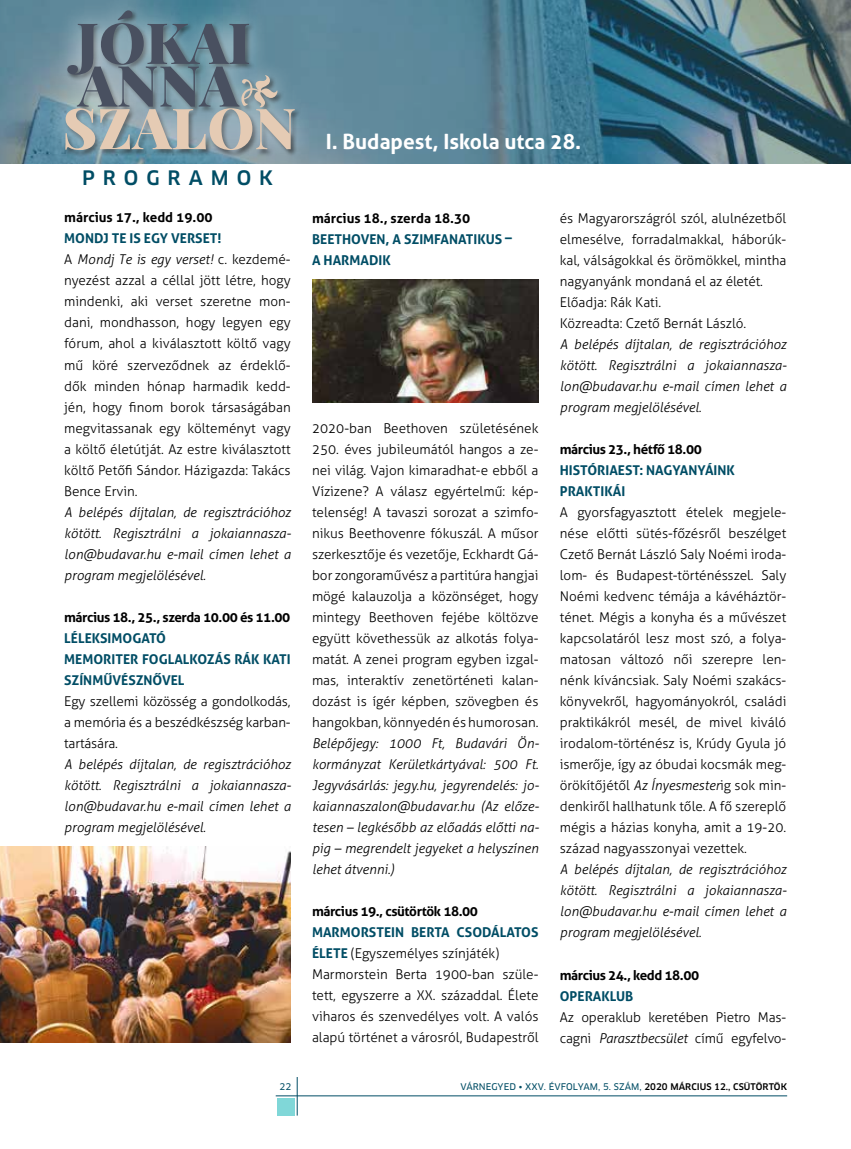
<style>
.page{position:relative;width:851px;height:1149px;background:#fff}
.page>*{position:absolute;margin:0;border:0;box-sizing:border-box;transform-origin:0 0}
.t1{font:700 21px "Aller";color:#fff}
.t2{font:500 19.5px "Clan Pro";letter-spacing:.41em;color:#004d65}
.t3{font:300 13.5px/21px "Aller";color:#000}
.t4{font:italic 300 13.5px/21px "Aller";color:#000;text-align:justify}
.t5{font:700 13.5px/21px "Aller";color:#004d65}
.t6{font:700 13.5px "Aller";letter-spacing:-.03em;color:#000}
.t7{font:700 13.5px "Aller";color:#000}
.t8{font:9px "Clan Pro News";letter-spacing:.01em;color:#004d65}
.s1{font-weight:700;color:#004d65}
.s2{font-style:italic}
.s3{font-family:"Clan Pro";font-weight:500;color:#000}
</style>
<div class="page">
<hr style="left:297px;top:1076px;width:1px;height:39px;background:#004d65">
<hr style="left:276px;top:1095px;width:511px;height:1px;background:#004d65">
<div style="left:277px;top:1098px;width:17px;height:17px;background:#80d7d8"></div>
<svg style="left:0;top:0;width:850px;height:164px;background:#4e7888"></svg>
<div style="left:42px;top:0;width:273px;height:173px;background:#fff;opacity:.75"></div>
<svg style="left:65px;top:10px;width:230px;height:140px;background:#7d9199"></svg>
<img style="left:312px;top:280px;width:226px;height:122px">
<img style="left:0;top:846px;width:291px;height:196px">
<h2 class="t2" style="left:82px;top:166px;width:192px">PROGRAMOK</h2>
<p class="t7" style="left:64px;top:209px;width:150px">március 17., kedd 19.00</p>
<p class="t3" style="left:64px;top:228px;width:228px"><span class="s1">MONDJ TE IS EGY VERSET!<br></span>A <span class="s2">Mondj Te is egy verset!</span> c. kezdemé&shy;nyezést azzal a céllal jött létre, hogy mindenki, aki verset szeretne mon&shy;dani, mondhasson, hogy legyen egy fórum, ahol a kiválasztott költő vagy mű köré szerveződnek az érdeklő&shy;dők minden hónap harmadik kedd&shy;jén, hogy finom borok társaságában megvitassanak egy költeményt vagy a költő életútját. Az estre kiválasztott költő Petőfi Sándor. Házigazda: Takács Bence Ervin.</p>
<p class="t4" style="left:64px;top:501px;width:228px">A belépés díjtalan, de regisztrációhoz kötött. Regisztrálni a jokaiannasza&shy;lon@budavar.hu e-mail címen lehet a program megjelölésével.</p>
<p class="t6" style="left:64px;top:608px;width:227px">március 18., 25., szerda 10.00 és 11.00</p>
<p class="t5" style="left:64px;top:627px;width:228px">LÉLEKSIMOGATÓ<br>MEMORITER FOGLALKOZÁS RÁK KATI<br>SZÍNMŰVÉSZNŐVEL</p>
<p class="t3" style="left:64px;top:690px;width:228px;text-align:justify">Egy szellemi közösség a gondolkodás, a memória és a beszédkészség karban&shy;tartására.</p>
<p class="t4" style="left:64px;top:753px;width:228px">A belépés díjtalan, de regisztrációhoz kötött. Regisztrálni a jokaiannasza&shy;lon@budavar.hu e-mail címen lehet a program megjelölésével.</p>
<h1 class="t1" style="left:326px;top:128px;width:257px">I. Budapest, Iskola utca 28.</h1>
<p class="t7" style="left:312px;top:209px;width:160px">március 18., szerda 18.30</p>
<p class="t5" style="left:312px;top:228px;width:201px">BEETHOVEN, A SZIMFANATIKUS –<br>A HARMADIK</p>
<p class="t3" style="left:312px;top:417px;width:228px;text-align:justify">2020-ban Beethoven születésének 250. éves jubileumától hangos a ze&shy;nei világ. Vajon kimaradhat-e ebből a Vízizene? A válasz egyértelmű: kép&shy;telenség! A tavaszi sorozat a szimfo&shy;nikus Beethovenre fókuszál. A műsor szerkesztője és vezetője, Eckhardt Gá&shy;bor zongoraművész a partitúra hangjai mögé kalauzolja a közönséget, hogy mintegy Beethoven fejébe költözve együtt követhessük az alkotás folya&shy;matát. A zenei program egyben izgal&shy;mas, interaktív zenetörténeti kalan&shy;dozást is ígér képben, szövegben és hangokban, könnyedén és humorosan.</p>
<p class="t4" style="left:312px;top:732px;width:228px">Belépőjegy: 1000 Ft, Budavári Ön&shy;kormányzat Kerületkártyával: 500 Ft.<br>Jegyvásárlás: jegy.hu, jegyrendelés: jo&shy;kaiannaszalon@budavar.hu (Az előze&shy;tesen – legkésőbb az előadás előtti na&shy;pig – megrendelt jegyeket a helyszínen lehet átvenni.)</p>
<p class="t6" style="left:312px;top:902px;width:167px">március 19., csütörtök 18.00</p>
<p class="t3" style="left:312px;top:921px;width:228px"><span class="s1">MARMORSTEIN BERTA CSODÁLATOS ÉLETE</span> (Egyszemélyes színjáték)<br>Marmorstein Berta 1900-ban szüle&shy;tett, egyszerre a XX. századdal. Élete viharos és szenvedélyes volt. A valós alapú történet a városról, Budapestről</p>
<p class="t3" style="left:559px;top:207px;width:228px">és Magyarországról szól, alulnézetből elmesélve, forradalmakkal, háborúk&shy;kal, válságokkal és örömökkel, mintha nagyanyánk mondaná el az életét.<br>Előadja: Rák Kati.<br>Közreadta: Czető Bernát László.</p>
<p class="t4" style="left:559px;top:333px;width:228px">A belépés díjtalan, de regisztrációhoz kötött. Regisztrálni a jokaiannasza&shy;lon@budavar.hu e-mail címen lehet a program megjelölésével.</p>
<p class="t6" style="left:559px;top:440px;width:143px">március 23., hétfő 18.00</p>
<p class="t5" style="left:559px;top:459px;width:176px">HISTÓRIAEST: NAGYANYÁINK<br>PRAKTIKÁI</p>
<p class="t3" style="left:559px;top:501px;width:228px;text-align:justify">A gyorsfagyasztott ételek megjele&shy;nése előtti sütés-főzésről beszélget Czető Bernát László Saly Noémi iroda&shy;lom- és Budapest-történésszel. Saly Noémi kedvenc témája a kávéháztör&shy;ténet. Mégis a konyha és a művészet kapcsolatáról lesz most szó, a folya&shy;matosan változó női szerepre len&shy;nénk kíváncsiak. Saly Noémi szakács&shy;könyvekről, hagyományokról, családi praktikákról mesél, de mivel kiváló irodalom-történész is, Krúdy Gyula jó ismerője, így az óbudai kocsmák meg&shy;örökítőjétől <span class="s2">Az Ínyesmester</span>ig sok min&shy;denkiről hallhatunk tőle. A fő szereplő mégis a házias konyha, amit a 19-20. század nagyasszonyai vezettek.</p>
<p class="t4" style="left:559px;top:858px;width:228px">A belépés díjtalan, de regisztrációhoz kötött. Regisztrálni a jokaiannasza&shy;lon@budavar.hu e-mail címen lehet a program megjelölésével.</p>
<p class="t6" style="left:559px;top:966px;width:141px">március 24., kedd 18.00</p>
<p class="t5" style="left:559px;top:984px;width:75px">OPERAKLUB</p>
<p class="t3" style="left:559px;top:1005px;width:228px">Az operaklub keretében Pietro Mas&shy;cagni <span class="s2">Parasztbecsület</span> című egyfelvo-</p>
<p class="t8" style="left:279px;top:1080px;width:13px">22</p>
<p class="t8" style="left:460px;top:1080px;width:328px">VÁRNEGYED • XXV. ÉVFOLYAM, 5. SZÁM, <span class="s3">2020 MÁRCIUS 12., CSÜTÖRTÖK</span></p>
</div>
